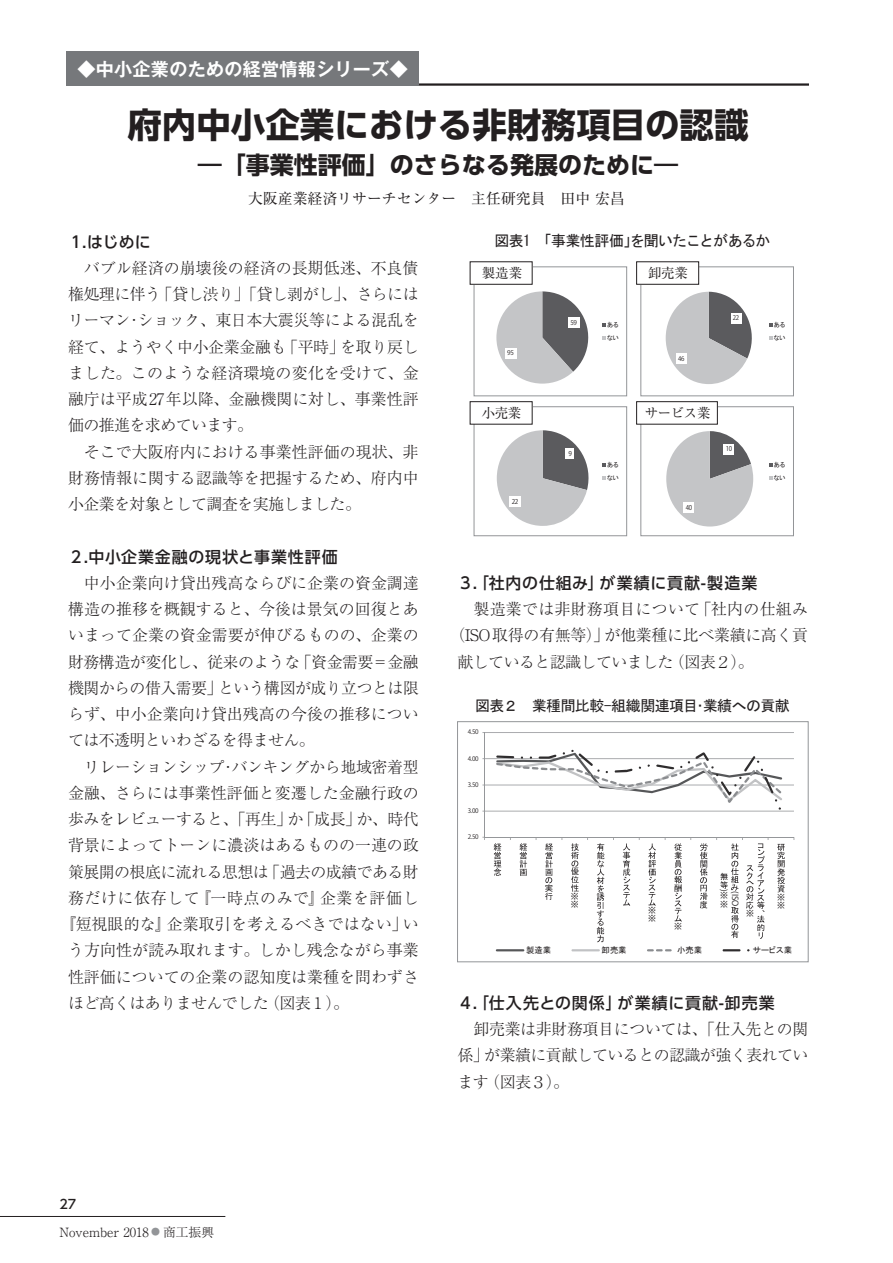
<style>
.page{position:relative;width:893px;height:1263px;background:#fff}
.page>*{position:absolute;margin:0;border:0;box-sizing:border-box;transform-origin:0 0}
.t1{font:700 34.5px "UD Shin Go Pro";color:#231f20}
.t2{font:700 24px "UD Shin Go Pro";color:#231f20}
.t3{font:700 18px "Gothic MB101 Pr 5 De";letter-spacing:.015em;color:#fff}
.t4{font:300 15.9px/26.2px "Ryumin Pr 5";color:#231f20;text-align:justify}
.t5{font:500 15.9px "UD Shin Go Pro";letter-spacing:.055em;color:#231f20}
.t6{font:300 15.9px "Ryumin Pr 5";letter-spacing:-.035em;color:#231f20}
.t7{font:300 15.9px "Ryumin Pr 5";letter-spacing:-.02em;color:#231f20}
.t8{font:300 15.9px "Ryumin Pr 5";letter-spacing:-.03em;color:#231f20}
.t9{font:300 15.9px "Ryumin Pr 5";letter-spacing:-.025em;color:#231f20}
.t10{font:300 15.9px "Ryumin Pr 5";letter-spacing:.035em;color:#231f20}
.t11{font:15px "MS Gothic";letter-spacing:-.045em;color:#231f20}
.t12{font:14.85px "Ryumin Pr 5";color:#231f20}
.t13{font:13.5px "Ryumin Pr 5";letter-spacing:-.035em;color:#231f20}
.t14{font:300 12.75px "Ryumin Pr 6";color:#231f20}
.t15{font:500 12.75px "UD Shin Go Pro";color:#231f20}
.t16{font:8.4px "MS P Gothic";letter-spacing:-.005em;color:#231f20}
.t17{font:8.4px "MS Gothic";color:#231f20}
.t18{font:8.4px "Arial";color:#231f20}
.t19{font:6.6px "Arial";color:#231f20;scale:.91 1}
.t20{font:6.6px "Arial";color:#231f20;scale:.96 1}
.t21{font:6.45px/12.5px "MS P Gothic";letter-spacing:.01em;color:#231f20}
.t22{font:6.45px "Arial";letter-spacing:-.045em;color:#231f20}
.t23{font:6.45px "Arial";letter-spacing:-.045em;color:#231f20;scale:.94 1}
.t24{font:6.3px "Arial";letter-spacing:-.04em;color:#231f20}
.s1{font-family:"Arial"}
.s2{font-size:8.85px;color:#939598}
</style>
<div class="page">
<div style="left:640px;top:406px;width:154px;height:130px;border:1px solid #939598"></div>
<svg style="left:769px;top:463px;width:4px;height:4px"></svg>
<svg style="left:769px;top:476px;width:4px;height:3px"></svg>
<div style="left:474px;top:406px;width:153px;height:130px;border:1px solid #939598"></div>
<svg style="left:602px;top:463px;width:4px;height:4px"></svg>
<svg style="left:602px;top:476px;width:4px;height:3px"></svg>
<div style="left:640px;top:266px;width:154px;height:130px;border:1px solid #939598"></div>
<svg style="left:769px;top:323px;width:4px;height:4px"></svg>
<svg style="left:769px;top:336px;width:4px;height:3px"></svg>
<div style="left:637px;top:402px;width:80px;height:22px;background:#fff"></div>
<div style="left:636px;top:401px;width:82px;height:24px;border:1px solid #231f20"></div>
<div style="left:470px;top:402px;width:62px;height:22px;background:#fff"></div>
<div style="left:470px;top:401px;width:63px;height:24px;border:1px solid #231f20"></div>
<div style="left:637px;top:262px;width:62px;height:22px;background:#fff"></div>
<div style="left:636px;top:261px;width:63px;height:24px;border:1px solid #231f20"></div>
<div style="left:474px;top:266px;width:153px;height:130px;border:1px solid #939598"></div>
<div style="left:470px;top:262px;width:62px;height:22px;background:#fff"></div>
<div style="left:470px;top:261px;width:63px;height:24px;border:1px solid #231f20"></div>
<svg style="left:496px;top:291px;width:93px;height:93px"></svg>
<div style="left:568px;top:317px;width:11px;height:11px;background:#fff"></div>
<div style="left:505px;top:348px;width:11px;height:10px;background:#fff"></div>
<svg style="left:602px;top:323px;width:4px;height:4px"></svg>
<svg style="left:602px;top:336px;width:4px;height:3px"></svg>
<svg style="left:666px;top:292px;width:86px;height:92px"></svg>
<div style="left:731px;top:313px;width:10px;height:10px;background:#fff"></div>
<div style="left:676px;top:353px;width:10px;height:10px;background:#fff"></div>
<svg style="left:497px;top:430px;width:92px;height:96px"></svg>
<div style="left:566px;top:449px;width:8px;height:10px;background:#fff"></div>
<div style="left:509px;top:496px;width:12px;height:11px;background:#fff"></div>
<svg style="left:666px;top:431px;width:87px;height:95px"></svg>
<div style="left:723px;top:444px;width:11px;height:10px;background:#fff"></div>
<div style="left:683px;top:503px;width:11px;height:10px;background:#fff"></div>
<div style="left:457px;top:721px;width:352px;height:241px;border:1px solid #939598"></div>
<hr style="left:484px;top:811px;width:310px;height:1px;background:#95979a">
<hr style="left:484px;top:785px;width:310px;height:1px;background:#95979a">
<hr style="left:484px;top:758px;width:310px;height:1px;background:#95979a">
<hr style="left:484px;top:732px;width:310px;height:1px;background:#95979a">
<hr style="left:484px;top:733px;width:1px;height:104px;background:#95979a">
<hr style="left:484px;top:837px;width:310px;height:1px;background:#95979a">
<svg style="left:496px;top:750px;width:286px;height:60px"></svg>
<svg style="left:494px;top:843px;width:7px;height:33px"></svg>
<svg style="left:520px;top:843px;width:7px;height:33px"></svg>
<svg style="left:545px;top:843px;width:8px;height:57px"></svg>
<svg style="left:571px;top:843px;width:8px;height:49px"></svg>
<svg style="left:597px;top:843px;width:7px;height:99px"></svg>
<svg style="left:623px;top:843px;width:7px;height:63px"></svg>
<svg style="left:648px;top:843px;width:8px;height:63px"></svg>
<svg style="left:674px;top:843px;width:8px;height:79px"></svg>
<svg style="left:700px;top:843px;width:7px;height:65px"></svg>
<svg style="left:716px;top:838px;width:53px;height:101px"></svg>
<svg style="left:777px;top:844px;width:8px;height:48px"></svg>
<hr style="left:496px;top:949px;width:28px;height:2px;background:#565759">
<hr style="left:571px;top:949px;width:29px;height:2px;background:#c1c2c4">
<svg style="left:647px;top:949px;width:25px;height:2px"></svg>
<svg style="left:723px;top:949px;width:17px;height:2px"></svg>
<hr style="left:70px;top:83px;width:739px;height:3px;background:#231f20">
<div style="left:67px;top:52px;width:352px;height:34px;background:#76787b"></div>
<hr style="left:0;top:1216px;width:225px;height:1px;background:#231f20">
<p class="t3" style="left:78px;top:54px;width:332px">◆中小企業のための経営情報シリーズ◆</p>
<h1 class="t1" style="left:127px;top:97px;width:622px">府内中小企業における非財務項目の認識</h1>
<h2 class="t2" style="left:198px;top:145px;width:481px">―「事業性評価」のさらなる発展のために―</h2>
<p class="t12" style="left:248px;top:187px;width:379px">大阪産業経済リサーチセンター　主任研究員　田中 宏昌</p>
<p class="t5" style="left:68px;top:229px;width:84px">１.はじめに</p>
<p class="t4" style="left:68px;top:254px;width:352px;text-indent:16px">バブル経済の崩壊後の経済の長期低迷、不良債権処理に伴う「貸し渋り」「貸し剥がし」、さらにはリーマン･ショック、東日本大震災等による混乱を経て、ようやく中小企業金融も「平時」を取り戻しました。このような経済環境の変化を受けて、金融庁は平成27年以降、金融機関に対し、事業性評価の推進を求めています。</p>
<p class="t4" style="left:68px;top:437px;width:352px;text-indent:16px">そこで大阪府内における事業性評価の現状、非財務情報に関する認識等を把握するため、府内中小企業を対象として調査を実施しました。</p>
<p class="t5" style="left:68px;top:544px;width:271px">２.中小企業金融の現状と事業性評価</p>
<p class="t4" style="left:68px;top:569px;width:352px;text-indent:16px">中小企業向け貸出残高ならびに企業の資金調達構造の推移を概観すると、今後は景気の回復とあいまって企業の資金需要が伸びるものの、企業の財務構造が変化し、従来のような「資金需要=金融機関からの借入需要」という構図が成り立つとは限らず、中小企業向け貸出残高の今後の推移については不透明といわざるを得ません。</p>
<p class="t9" style="left:84px;top:754px;width:336px">リレーションシップ･バンキングから地域密着型</p>
<p class="t4" style="left:68px;top:779px;width:352px">金融、さらには事業性評価と変遷した金融行政の</p>
<p class="t8" style="left:68px;top:807px;width:352px">歩みをレビューすると、「再生」か「成長」か、時代</p>
<p class="t4" style="left:68px;top:831px;width:352px">背景によってトーンに濃淡はあるものの一連の政</p>
<p class="t6" style="left:68px;top:859px;width:352px">策展開の根底に流れる思想は「過去の成績である財</p>
<p class="t10" style="left:68px;top:885px;width:352px">務だけに依存して『一時点のみで』企業を評価し</p>
<p class="t4" style="left:60px;top:910px;width:360px">『短視眼的な』企業取引を考えるべきではない」い</p>
<p class="t4" style="left:68px;top:936px;width:352px">う方向性が読み取れます。しかし残念ながら事業</p>
<p class="t4" style="left:68px;top:962px;width:352px">性評価についての企業の認知度は業種を問わずさ</p>
<p class="t6" style="left:68px;top:990px;width:282px">ほど高くはありませんでした（図表１）。</p>
<p class="t11" style="left:495px;top:233px;width:277px">図表1　「事業性評価」を聞いたことがあるか</p>
<p class="t13" style="left:482px;top:262px;width:42px">製造業</p>
<p class="t22" style="left:507px;top:349px;width:8px">95</p>
<p class="t22" style="left:570px;top:319px;width:8px">59</p>
<p class="t21" style="left:607px;top:319px;width:13px">あるない</p>
<p class="t13" style="left:648px;top:262px;width:41px">卸売業</p>
<p class="t23" style="left:678px;top:354px;width:8px">46</p>
<p class="t23" style="left:733px;top:314px;width:8px">22</p>
<p class="t13" style="left:482px;top:402px;width:41px">小売業</p>
<p class="t13" style="left:645px;top:402px;width:67px">サービス業</p>
<p class="t20" style="left:512px;top:498px;width:9px">22</p>
<p class="t20" style="left:568px;top:450px;width:5px">9</p>
<p class="t21" style="left:607px;top:458px;width:13px">あるない</p>
<p class="t19" style="left:686px;top:504px;width:8px">40</p>
<p class="t19" style="left:726px;top:445px;width:8px">10</p>
<p class="t21" style="left:774px;top:319px;width:13px">あるない</p>
<p class="t21" style="left:774px;top:458px;width:13px">あるない</p>
<p class="t5" style="left:457px;top:570px;width:301px">３.「社内の仕組み」が業績に貢献-製造業</p>
<p class="t4" style="left:473px;top:595px;width:336px">製造業では非財務項目について「社内の仕組み</p>
<p class="t7" style="left:450px;top:623px;width:360px">（ISO取得の有無等）」が他業種に比べ業績に高く貢</p>
<p class="t6" style="left:457px;top:649px;width:298px">献していると認識していました（図表２）。</p>
<p class="t11" style="left:475px;top:698px;width:316px">図表２　業種間比較-組織関連項目･業績への貢献</p>
<p class="t24" style="left:468px;top:728px;width:12px">4.50</p>
<p class="t24" style="left:468px;top:755px;width:12px">4.00</p>
<p class="t24" style="left:468px;top:781px;width:12px">3.50</p>
<p class="t24" style="left:468px;top:807px;width:12px">3.00</p>
<p class="t24" style="left:468px;top:833px;width:12px">2.50</p>
<p class="t17" style="left:579px;top:891px;width:18px;rotate:90deg">※※</p>
<p class="t17" style="left:656px;top:906px;width:18px;rotate:90deg">※※</p>
<p class="t17" style="left:682px;top:922px;width:10px;rotate:90deg">※</p>
<p class="t17" style="left:728px;top:888px;width:21px;rotate:90deg">※<span class="s1">)</span> ※</p>
<p class="t18" style="left:740px;top:891px;width:17px;rotate:90deg">(ISO</p>
<p class="t17" style="left:754px;top:909px;width:10px;rotate:90deg">※</p>
<p class="t17" style="left:785px;top:892px;width:18px;rotate:90deg">※※</p>
<p class="t16" style="left:526px;top:946px;width:26px">製造業</p>
<p class="t16" style="left:602px;top:946px;width:26px">卸売業</p>
<p class="t16" style="left:677px;top:946px;width:26px">小売業</p>
<p class="t16" style="left:753px;top:946px;width:41px">サービス業</p>
<p class="t5" style="left:457px;top:990px;width:319px">４.「仕入先との関係」が業績に貢献-卸売業</p>
<p class="t4" style="left:457px;top:1015px;width:352px;text-indent:16px">卸売業は非財務項目については、「仕入先との関係」が業績に貢献しているとの認識が強く表れています（図表３）。</p>
<p class="t15" style="left:60px;top:1194px;width:18px">27</p>
<p class="t14" style="left:60px;top:1222px;width:156px">November 2018 <span class="s2">●</span> 商工振興</p>
</div>
